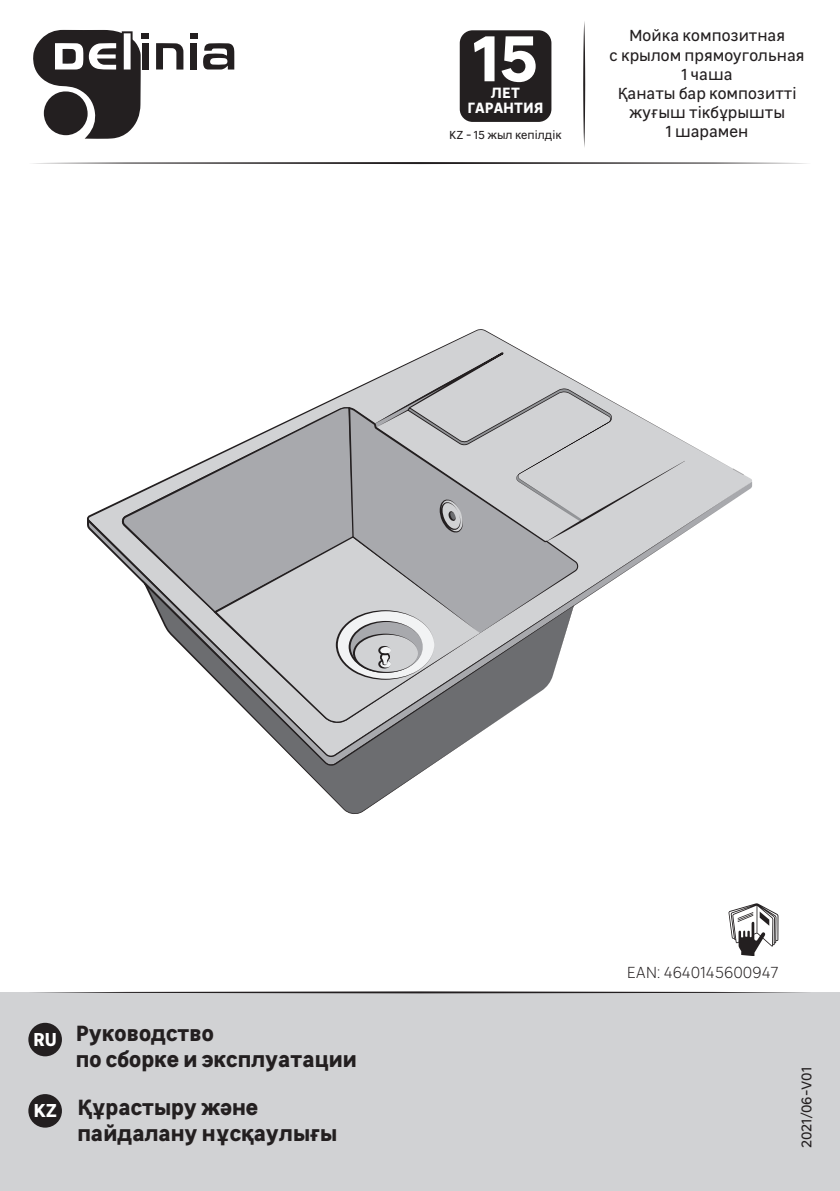
<style>
.page{position:relative;width:840px;height:1191px;background:#fff}
.page>*{position:absolute;margin:0;border:0;box-sizing:border-box;transform-origin:0 0}
.t1{font:700 64.6px "Leroy Merlin Sans";color:#fff}
.t2{font:700 22px/26.4px "Leroy Merlin Sans";color:#231f20}
.t3{font:700 18.6px "Leroy Merlin Sans";color:#fff}
.t4{font:16px/19.2px "Leroy Merlin Sans";color:#231f20;text-align:center}
.t5{font:300 16px "Leroy Merlin Sans";color:#231f20}
.t6{font:700 14.8px/14.8px "Leroy Merlin Sans";color:#fff;text-align:center}
.t7{font:14px "Leroy Merlin Sans";color:#231f20}
.t8{font:11.6px "Leroy Merlin Sans";color:#231f20}
</style>
<div class="page">
<svg style="left:33px;top:162px;width:774px;height:2px;background:#747172"></svg>
<div style="left:0;top:992px;width:839px;height:199px;background:#d1d2d4"></div>
<svg style="left:34px;top:991px;width:772px;height:2px;background:#7e7c7d"></svg>
<svg style="left:583px;top:21px;width:2px;height:126px"></svg>
<svg style="left:728px;top:903px;width:50px;height:52px"></svg>
<svg style="left:203px;top:43px;width:31px;height:27px"></svg>
<svg style="left:156px;top:43px;width:27px;height:27px"></svg>
<div style="left:190px;top:43px;width:7px;height:27px;background:#231f20"></div>
<div style="left:142px;top:43px;width:6px;height:26px;background:#231f20"></div>
<svg style="left:33px;top:30px;width:108px;height:109px"></svg>
<div style="left:141px;top:33px;width:7px;height:6px;background:#231f20"></div>
<div style="left:190px;top:33px;width:7px;height:6px;background:#231f20"></div>
<div style="left:459px;top:30px;width:92px;height:92px;background:#231f20;border-radius:13px"></div>
<div style="left:28px;top:1022px;width:34px;height:34px;background:#231f20;border-radius:50%"></div>
<div style="left:28px;top:1094px;width:34px;height:33px;background:#231f20;border-radius:50%"></div>
<svg style="left:316px;top:329px;width:436px;height:159px"></svg>
<svg style="left:87px;top:482px;width:664px;height:122px"></svg>
<svg style="left:259px;top:724px;width:234px;height:90px"></svg>
<svg style="left:158px;top:613px;width:408px;height:110px"></svg>
<svg style="left:121px;top:407px;width:227px;height:206px;fill:#a8a9ad"></svg>
<svg style="left:213px;top:536px;width:266px;height:187px;background:#b8b9bb"></svg>
<svg style="left:335px;top:610px;width:99px;height:70px"></svg>
<svg style="left:348px;top:407px;width:230px;height:226px;background:#b2b3b6"></svg>
<svg style="left:374px;top:352px;width:310px;height:189px;background:#c9cacc"></svg>
<h1 class="t1" style="left:472px;top:5px;width:67px">15</h1>
<p class="t6" style="left:467px;top:84px;width:78px">ЛЕТ<br>ГАРАНТИЯ</p>
<p class="t8" style="left:449px;top:126px;width:114px">KZ - 15 жыл кепілдік</p>
<p class="t4" style="left:609px;top:25px;width:196px">Мойка композитная<br>с крылом прямоугольная<br>1 чаша<br>Қанаты бар композитті жуғыш тікбұрышты<br>1 шарамен</p>
<p class="t3" style="left:33px;top:1024px;width:26px">RU</p>
<p class="t3" style="left:34px;top:1095px;width:25px">KZ</p>
<h2 class="t2" style="left:76px;top:1018px;width:282px">Руководство<br>по сборке и эксплуатации</h2>
<h2 class="t2" style="left:77px;top:1092px;width:261px">Құрастыру және пайдалану нұсқаулығы</h2>
<p class="t5" style="left:626px;top:960px;width:153px">EAN: 4640145600947</p>
<p class="t7" style="left:795px;top:1148px;width:83px;rotate:-90deg">2021/06-V01</p>
</div>
